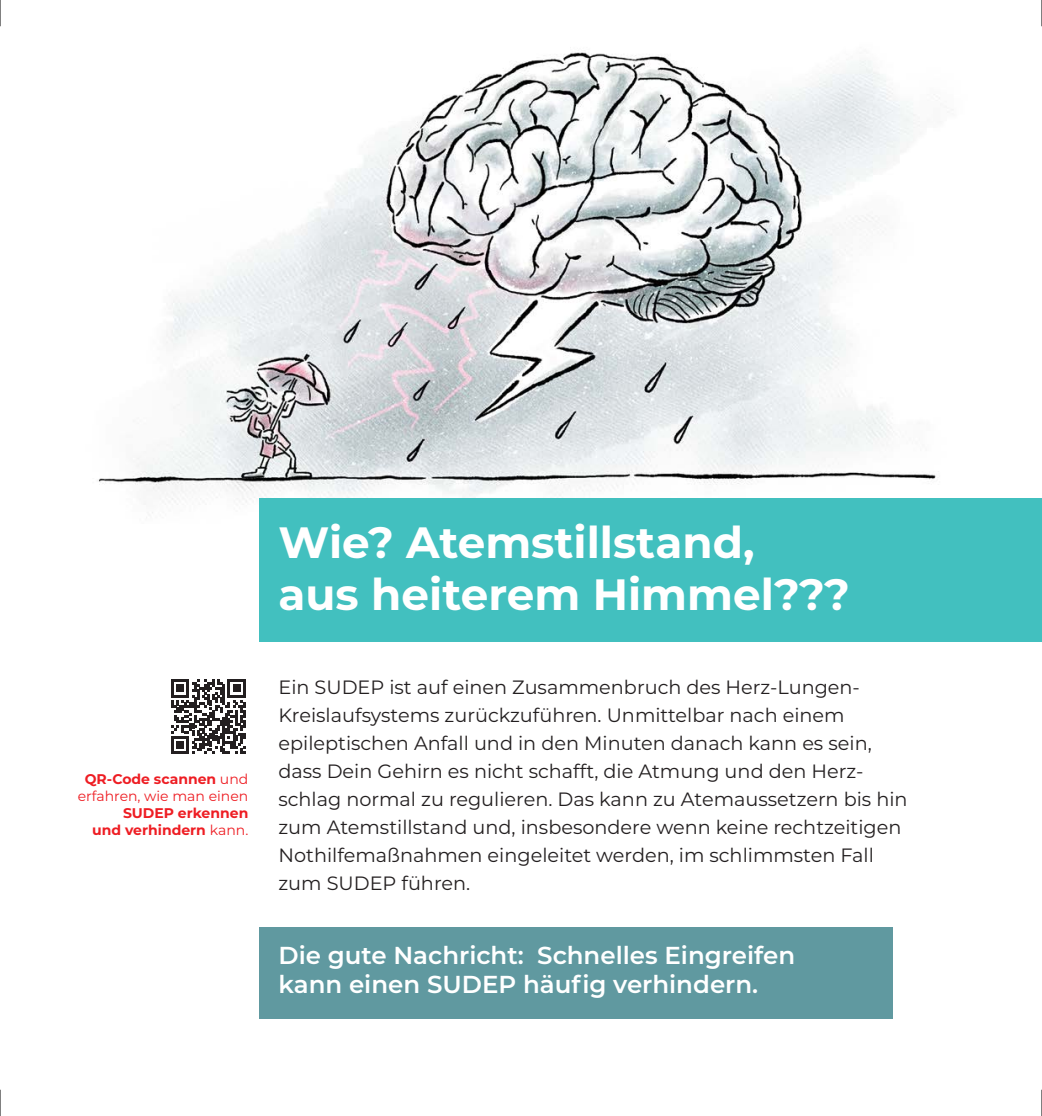
<style>
.page{position:relative;width:1042px;height:1116px;background:#fff}
.page>*{position:absolute;margin:0;border:0;box-sizing:border-box;transform-origin:0 0}
.t1{font:700 43.75px/52.5px "Montserrat";color:#fff}
.t2{font:600 24.5px/29.4px "Montserrat";color:#fff}
.t3{font:19.25px/28px "Montserrat";color:#231f20}
.t4{font:14px/16.8px "Montserrat";color:#ee1d23;text-align:center}
.t5{font:700 14px/16.8px "Montserrat";color:#ee1d23;text-align:right}
.s1{font-weight:700}
.s2{font-weight:400}
</style>
<div class="page">
<img style="left:98px;top:52px;width:842px;height:461px">
<div style="left:259px;top:498px;width:783px;height:144px;background:#42c0bf"></div>
<div style="left:259px;top:926px;width:634px;height:92px;background:#6099a0"></div>
<svg style="left:171px;top:679px;width:75px;height:74px"></svg>
<svg style="left:0;top:0;width:1px;height:26px"></svg>
<svg style="left:0;top:1089px;width:1px;height:26px"></svg>
<svg style="left:1041px;top:0;width:1px;height:26px"></svg>
<svg style="left:1041px;top:1089px;width:1px;height:26px"></svg>
<p class="t4" style="left:78px;top:770px;width:172px"><span class="s1">QR-Code scannen</span> und erfahren, wie man einen</p>
<p class="t5" style="left:92px;top:803px;width:158px">SUDEP erkennen und verhindern <span class="s2">kann.</span></p>
<h1 class="t1" style="left:278px;top:514px;width:573px">Wie? Atemstillstand,<br>aus heiterem Himmel???</h1>
<p class="t3" style="left:278px;top:672px;width:631px">Ein SUDEP ist auf einen Zusammenbruch des Herz-Lungen-Kreislaufsystems zurückzuführen. Unmittelbar nach einem epileptischen Anfall und in den Minuten danach kann es sein, dass Dein Gehirn es nicht schafft, die Atmung und den Herz&shy;schlag normal zu regulieren. Das kann zu Atemaussetzern bis hin zum Atemstillstand und, insbesondere wenn keine rechtzeitigen Nothilfemaßnahmen eingeleitet werden, im schlimmsten Fall zum SUDEP führen.</p>
<p class="t2" style="left:278px;top:938px;width:518px">Die gute Nachricht: Schnelles Eingreifen kann einen SUDEP häufig verhindern.</p>
</div>
